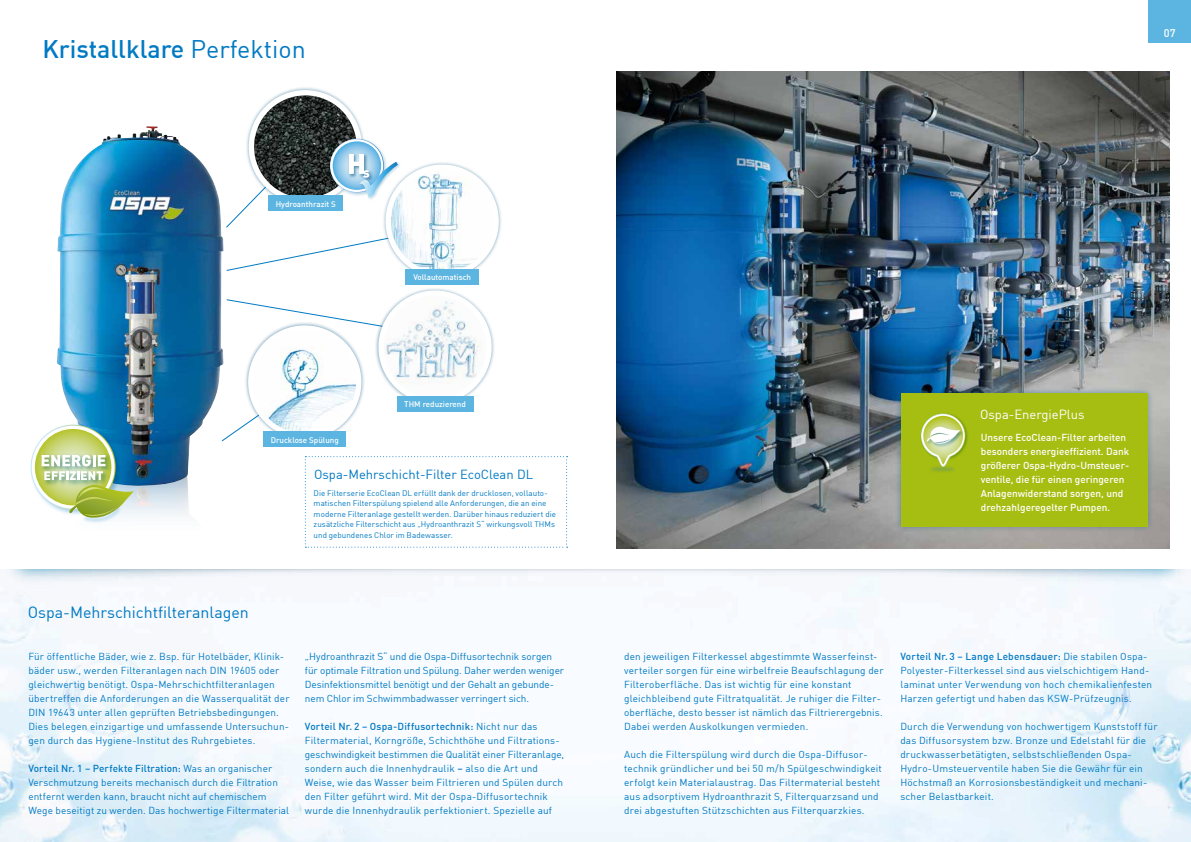
<style>
.page{position:relative;width:1191px;height:842px;background:#fff}
.page>*{position:absolute;margin:0;border:0;box-sizing:border-box;transform-origin:0 0}
.t1{font:500 25px "DIN";color:#007ac3}
.t2{font:16px "DIN";color:#007ac3}
.t3{font:13px "DIN";color:#007ac3}
.t4{font:13px "DIN";color:#fff}
.t5{font:500 11px "DIN";color:#fff}
.t6{font:10px/14px "DIN";letter-spacing:.015em;color:#007ac3}
.t7{font:10px/14px "DIN";letter-spacing:-.005em;color:#007ac3}
.t8{font:500 10px/14px "DIN";color:#fff}
.t9{font:8px/10.5px "DIN";letter-spacing:.005em;color:#007ac3}
.t10{font:500 8px "DIN";color:#fff}
.s1{font-weight:400}
.s2{font-weight:500}
</style>
<div class="page">
<img style="left:0;top:659px;width:1191px;height:183px">
<img style="left:617px;top:72px;width:552px;height:476px">
<img style="left:134px;top:487px;width:56px;height:30px">
<img style="left:57px;top:126px;width:167px;height:361px">
<img style="left:30px;top:422px;width:94px;height:56px">
<img style="left:83px;top:518px;width:30px;height:5px">
<svg style="left:32px;top:426px;width:102px;height:92px"></svg>
<svg style="left:305px;top:456px;width:262px;height:92px"></svg>
<div style="left:1148px;top:0;width:43px;height:43px;background:#5cb5e1"></div>
<svg style="left:226px;top:299px;width:149px;height:27px"></svg>
<div style="left:245px;top:86px;width:121px;height:121px;background:#005281;opacity:.5"></div>
<img style="left:251px;top:93px;width:108px;height:108px;border-radius:54px">
<div style="left:249px;top:90px;width:113px;height:113px;border:5px solid #fff;border-radius:50%"></div>
<svg style="left:221px;top:382px;width:23px;height:60px"></svg>
<div style="left:244px;top:322px;width:121px;height:120px;background:#005281;opacity:.5"></div>
<img style="left:251px;top:328px;width:108px;height:108px;border-radius:54px">
<div style="left:248px;top:325px;width:113px;height:114px;border:5px solid #fff;border-radius:50%"></div>
<div style="left:263px;top:431px;width:83px;height:16px;background:#5cb5e1"></div>
<div style="left:382px;top:161px;width:120px;height:120px;background:#005281;opacity:.5"></div>
<img style="left:388px;top:167px;width:108px;height:108px;border-radius:54px">
<div style="left:385px;top:165px;width:114px;height:113px;border:5px solid #fff;border-radius:50%"></div>
<div style="left:405px;top:269px;width:73px;height:15px;background:#5cb5e1"></div>
<div style="left:375px;top:287px;width:120px;height:120px;background:#005281;opacity:.5"></div>
<img style="left:381px;top:293px;width:108px;height:108px;border-radius:54px">
<div style="left:378px;top:290px;width:114px;height:114px;border:5px solid #fff;border-radius:50%"></div>
<div style="left:397px;top:396px;width:76px;height:15px;background:#5cb5e1"></div>
<div style="left:894px;top:386px;width:260px;height:147px;background:#005281;opacity:.4"></div>
<div style="left:901px;top:393px;width:247px;height:133px;background:#a6bd11"></div>
<img style="left:966px;top:428px;width:2px;height:17px">
<svg style="left:921px;top:413px;width:45px;height:47px"></svg>
<img style="left:931px;top:460px;width:23px;height:12px">
<img style="left:328px;top:137px;width:38px;height:2px">
<svg style="left:226px;top:139px;width:217px;height:132px"></svg>
<h1 class="t1" style="left:43px;top:33px;width:265px">Kristallklare <span class="s1">Perfektion</span></h1>
<p class="t10" style="left:276px;top:199px;width:62px">Hydroanthrazit S</p>
<p class="t10" style="left:271px;top:434px;width:70px">Drucklose Spülung</p>
<p class="t10" style="left:413px;top:272px;width:59px">Vollautomatisch</p>
<p class="t10" style="left:404px;top:399px;width:63px">THM reduzierend</p>
<h3 class="t3" style="left:314px;top:467px;width:221px">Ospa-Mehrschicht-Filter EcoClean DL</h3>
<p class="t9" style="left:314px;top:488px;width:244px">Die Filterserie EcoClean DL erfüllt dank der drucklosen, vollauto&shy;matischen Filterspülung spielend alle Anforderungen, die an eine moderne Filteranlage gestellt werden. Darüber hinaus reduziert die zusätzliche Filterschicht aus „Hydroanthrazit S“ wirkungsvoll THMs und gebundenes Chlor im Badewasser.</p>
<h2 class="t2" style="left:28px;top:602px;width:223px">Ospa-Mehrschichtfilteranlagen</h2>
<p class="t6" style="left:28px;top:649px;width:263px">Für öffentliche Bäder, wie z. Bsp. für Hotelbäder, Klinik&shy;bäder usw., werden Filteranlagen nach DIN 19605 oder gleichwertig benötigt. Ospa-Mehrschichtfilteranlagen übertreffen die Anforderungen an die Wasserqualität der DIN 19643 unter allen geprüften Betriebsbedingungen.<br>Dies belegen einzigartige und umfassende Untersuchun&shy;gen durch das Hygiene-Institut des Ruhrgebietes.</p>
<p class="t6" style="left:28px;top:761px;width:262px"><span class="s2">Vorteil Nr. 1 – Perfekte Filtration:</span> Was an organischer Verschmutzung bereits mechanisch durch die Filtration entfernt werden kann, braucht nicht auf chemischem Wege beseitigt zu werden. Das hochwertige Filtermaterial</p>
<p class="t7" style="left:305px;top:649px;width:261px">„Hydroanthrazit S“ und die Ospa-Diffusortechnik sorgen für optimale Filtration und Spülung. Daher werden weniger Desinfektionsmittel benötigt und der Gehalt an gebunde&shy;nem Chlor im Schwimmbadwasser verringert sich.</p>
<p class="t6" style="left:305px;top:719px;width:261px"><span class="s2">Vorteil Nr. 2 – Ospa-Diffusortechnik:</span> Nicht nur das Filtermaterial, Korngröße, Schichthöhe und Filtrations&shy;geschwindigkeit bestimmen die Qualität einer Filteranlage, sondern auch die Innenhydraulik <span class="s2">–</span> also die Art und Weise, wie das Wasser beim Filtrieren und Spülen durch den Filter geführt wird. Mit der Ospa-Diffusortechnik wurde die Innenhydraulik perfektioniert. Spezielle auf</p>
<p class="t5" style="left:1163px;top:25px;width:13px">07</p>
<h3 class="t4" style="left:980px;top:406px;width:106px">Ospa-EnergiePlus</h3>
<p class="t8" style="left:980px;top:430px;width:150px">Unsere EcoClean-Filter arbeiten besonders energieeffizient. Dank größerer Ospa-Hydro-Umsteuer&shy;ventile, die für einen geringeren Anlagenwiderstand sorgen, und drehzahlgeregelter Pumpen.</p>
<p class="t6" style="left:624px;top:649px;width:261px">den jeweiligen Filterkessel abgestimmte Wasserfeinst&shy;verteiler sorgen für eine wirbelfreie Beaufschlagung der Filteroberfläche. Das ist wichtig für eine konstant gleichbleibend gute Filtratqualität. Je ruhiger die Filter&shy;oberfläche, desto besser ist nämlich das Filtrierergebnis.<br>Dabei werden Auskolkungen vermieden.</p>
<p class="t6" style="left:624px;top:747px;width:259px">Auch die Filterspülung wird durch die Ospa-Diffusor&shy;technik gründlicher und bei 50 m/h Spülgeschwindigkeit erfolgt kein Materialaustrag. Das Filtermaterial besteht aus adsorptivem Hydroanthrazit S, Filterquarzsand und drei abgestuften Stützschichten aus Filterquarzkies.</p>
<p class="t6" style="left:900px;top:649px;width:253px"><span class="s2">Vorteil Nr. 3 – Lange Lebensdauer:</span> Die stabilen Ospa-Polyester-Filterkessel sind aus vielschichtigem Hand&shy;laminat unter Verwendung von hoch chemikalienfesten Harzen gefertigt und haben das KSW-Prüfzeugnis.</p>
<p class="t6" style="left:900px;top:719px;width:259px">Durch die Verwendung von hochwertigem Kunststoff für das Diffusorsystem bzw. Bronze und Edelstahl für die druckwasserbetätigten, selbstschließenden Ospa-Hydro-Umsteuerventile haben Sie die Gewähr für ein Höchstmaß an Korrosionsbeständigkeit und mechani&shy;scher Belastbarkeit.</p>
</div>
